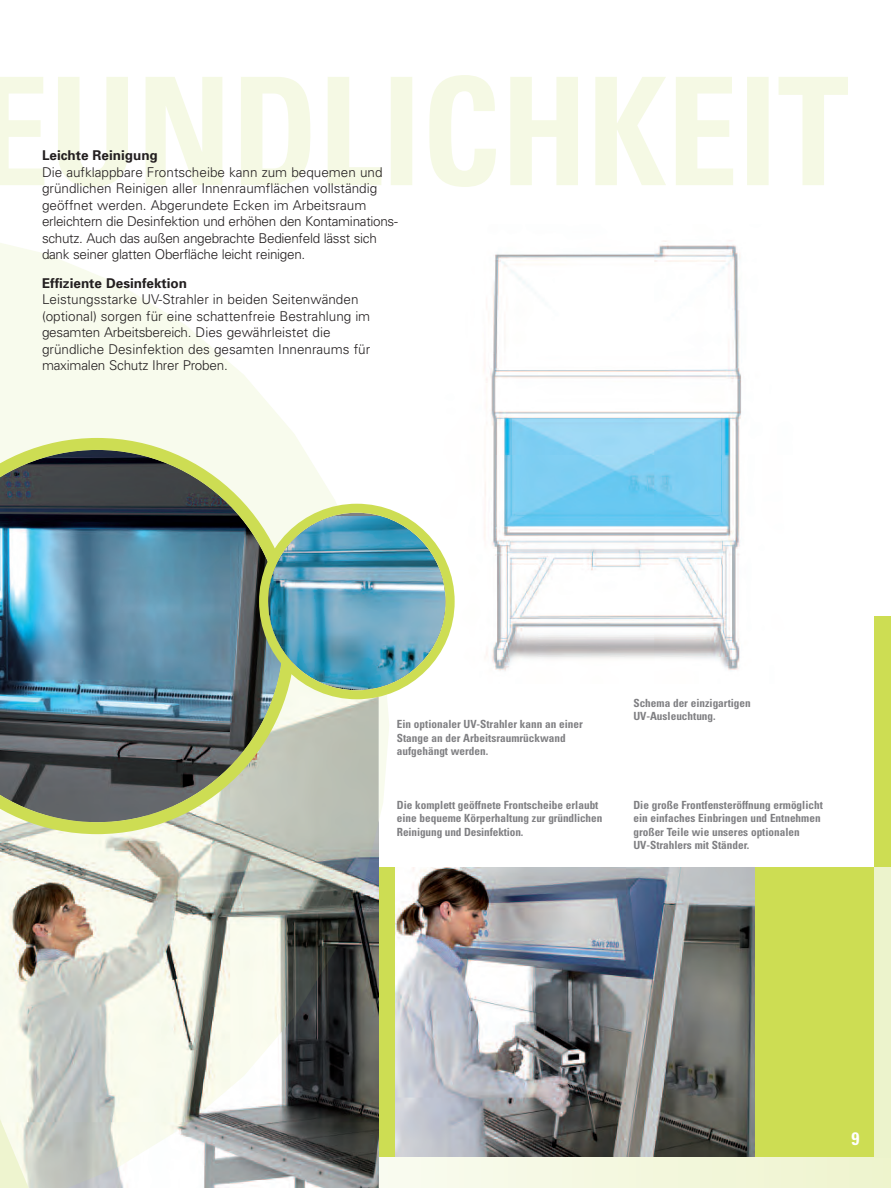
<style>
.page{position:relative;width:891px;height:1188px;background:#fff}
.page>*{position:absolute;margin:0;border:0;box-sizing:border-box;transform-origin:0 0}
.t1{font:700 condensed 18px "Univers";color:#fff}
.t2{font:300 13.5px/16.5px "Univers";color:#231f20}
.t3{font:700 13.5px "Univers";color:#231f20}
.t4{font:700 condensed 11.25px/13.5px "Univers";color:#808083}
</style>
<div class="page">
<div style="left:377px;top:867px;width:514px;height:290px;background:#cddd53"></div>
<img style="left:483px;top:241px;width:259px;height:430px">
<svg style="left:0;top:243px;width:363px;height:261px;fill:#f8fbed"></svg>
<div style="left:874px;top:617px;width:17px;height:250px;background:#cddd53"></div>
<div style="left:874px;top:867px;width:17px;height:291px;background:#ecf3cc"></div>
<svg style="left:0;top:438px;width:295px;height:66px"></svg>
<img style="left:455px;top:867px;width:300px;height:290px">
<img style="left:0;top:504px;width:455px;height:684px">
<svg style="left:0;top:75px;width:848px;height:112px"></svg>
<p class="t3" style="left:42px;top:150px;width:117px">Leichte Reinigung</p>
<p class="t2" style="left:42px;top:165px;width:357px">Die aufklappbare Frontscheibe kann zum bequemen und gründlichen Reinigen aller Innenraumflächen vollständig geöffnet werden. Abgerundete Ecken im Arbeitsraum erleichtern die Desinfektion und erhöhen den Kontaminations&shy;schutz. Auch das außen angebrachte Bedienfeld lässt sich dank seiner glatten Oberfläche leicht reinigen.</p>
<p class="t3" style="left:42px;top:278px;width:147px">Effiziente Desinfektion</p>
<p class="t2" style="left:42px;top:292px;width:330px">Leistungsstarke UV-Strahler in beiden Seitenwänden (optional) sorgen für eine schattenfreie Bestrahlung im gesamten Arbeitsbereich. Dies gewährleistet die gründliche Desinfektion des gesamten Innenraums für maximalen Schutz Ihrer Proben.</p>
<p class="t4" style="left:397px;top:718px;width:187px">Ein optionaler UV-Strahler kann an einer<br>Stange an der Arbeitsraumrückwand aufgehängt werden.</p>
<p class="t4" style="left:397px;top:799px;width:207px">Die komplett geöffnete Frontscheibe erlaubt eine bequeme Körperhaltung zur gründlichen<br>Reinigung und Desinfektion.</p>
<p class="t4" style="left:633px;top:697px;width:119px">Schema der einzigartigen<br>UV-Ausleuchtung.</p>
<p class="t4" style="left:633px;top:799px;width:191px">Die große Frontfensteröffnung ermöglicht ein einfaches Einbringen und Entnehmen großer Teile wie unseres optionalen UV-Strahlers mit Ständer.</p>
<h1 class="t1" style="left:851px;top:1132px;width:9px">9</h1>
</div>
